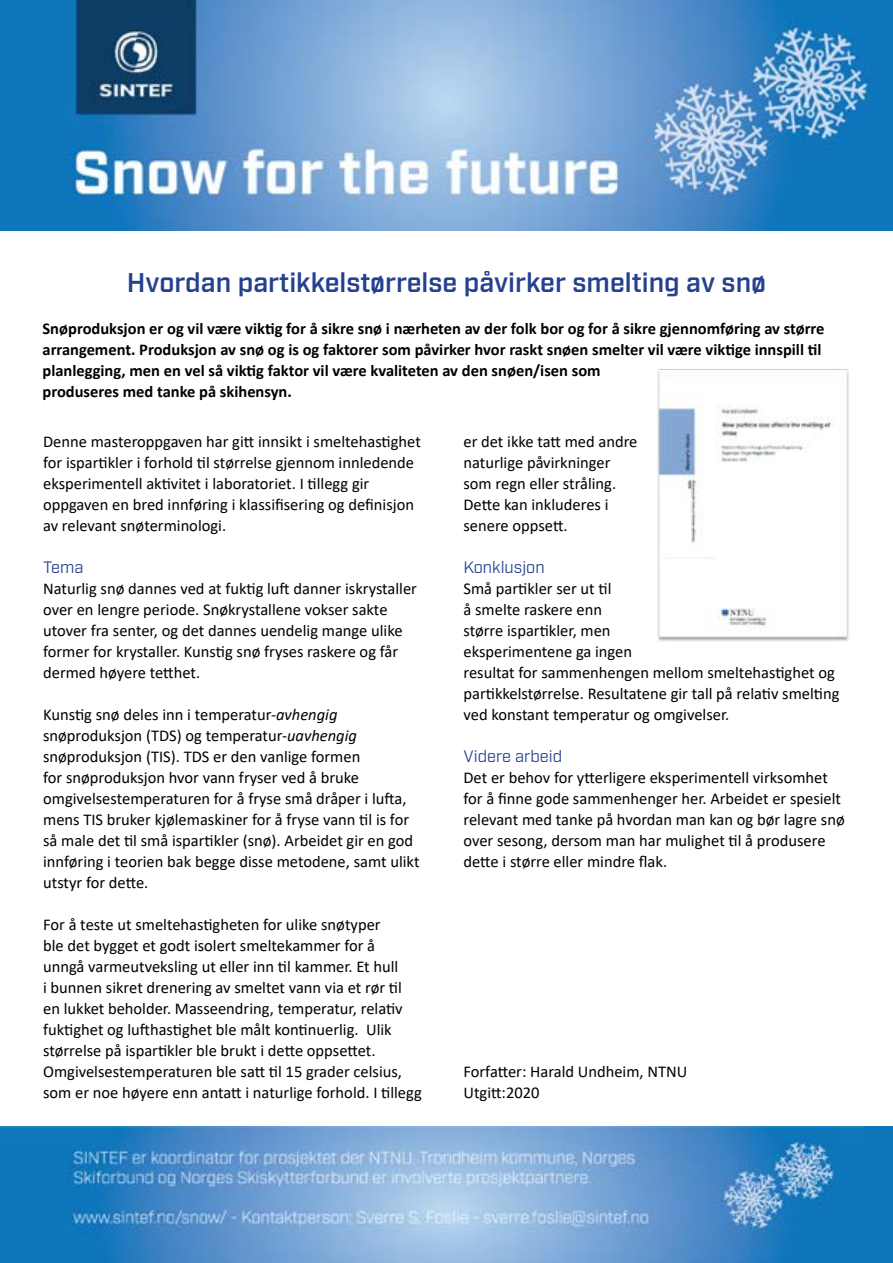
<style>
.page{position:relative;width:893px;height:1263px;background:#fff}
.page>*{position:absolute;margin:0;border:0;box-sizing:border-box;transform-origin:0 0}
.t1{font:600 27px "Industry";color:#25408f}
.t2{font:16.5px/21px "Calibri";color:#000}
.t3{font:700 16.5px/21px "Calibri";color:#000}
.t4{font:16.5px "Industry";color:#25408f}
.s1{font-style:italic}
</style>
<div class="page">
<img style="left:0;top:0;width:893px;height:230px">
<img style="left:0;top:1126px;width:864px;height:137px">
<div style="left:864px;top:1126px;width:29px;height:137px;background:#0e77bb"></div>
<img style="left:657px;top:369px;width:192px;height:273px">
<h1 class="t1" style="left:127px;top:266px;width:641px">Hvordan partikkelstørrelse påvirker smelting av snø</h1>
<p class="t3" style="left:43px;top:318px;width:784px">Snøproduksjon er og vil være viktig for å sikre snø i nærheten av der folk bor og for å sikre gjennomføring av større arrangement. Produksjon av snø og is og faktorer som påvirker hvor raskt snøen smelter vil være viktige innspill til planlegging, men en vel så viktig faktor vil være kvaliteten av den snøen/isen som<br>produseres med tanke på skihensyn.</p>
<p class="t2" style="left:43px;top:431px;width:379px">Denne masteroppgaven har gitt innsikt i smeltehastighet for ispartikler i forhold til størrelse gjennom innledende eksperimentell aktivitet i laboratoriet. I tillegg gir oppgaven en bred innføring i klassifisering og definisjon av relevant snøterminologi.</p>
<p class="t4" style="left:43px;top:558px;width:42px">Tema</p>
<p class="t2" style="left:43px;top:578px;width:375px">Naturlig snø dannes ved at fuktig luft danner iskrystaller over en lengre periode. Snøkrystallene vokser sakte utover fra senter, og det dannes uendelig mange ulike former for krystaller. Kunstig snø fryses raskere og får dermed høyere tetthet.</p>
<p class="t2" style="left:43px;top:704px;width:378px">Kunstig snø deles inn i temperatur-<span class="s1">avhengig </span>snøproduksjon (TDS) og temperatur-<span class="s1">uavhengig </span>snøproduksjon (TIS). TDS er den vanlige formen<br>for snøproduksjon hvor vann fryser ved å bruke omgivelsestemperaturen for å fryse små dråper i lufta, mens TIS bruker kjølemaskiner for å fryse vann til is for så male det til små ispartikler (snø). Arbeidet gir en god innføring i teorien bak begge disse metodene, samt ulikt utstyr for dette.</p>
<p class="t2" style="left:43px;top:914px;width:380px">For å teste ut smeltehastigheten for ulike snøtyper<br>ble det bygget et godt isolert smeltekammer for å<br>unngå varmeutveksling ut eller inn til kammer. Et hull<br>i bunnen sikret drenering av smeltet vann via et rør til en lukket beholder. Masseendring, temperatur, relativ fuktighet og lufthastighet ble målt kontinuerlig. Ulik størrelse på ispartikler ble brukt i dette oppsettet.<br>Omgivelsestemperaturen ble satt til 15 grader celsius, som er noe høyere enn antatt i naturlige forhold. I tillegg</p>
<p class="t2" style="left:463px;top:431px;width:175px">er det ikke tatt med andre naturlige påvirkninger som regn eller stråling.<br>Dette kan inkluderes i senere oppsett.</p>
<p class="t4" style="left:463px;top:558px;width:83px">Konklusjon</p>
<p class="t2" style="left:463px;top:578px;width:378px">Små partikler ser ut til<br>å smelte raskere enn<br>større ispartikler, men<br>eksperimentene ga ingen<br>resultat for sammenhengen mellom smeltehastighet og partikkelstørrelse. Resultatene gir tall på relativ smelting ved konstant temperatur og omgivelser.</p>
<p class="t4" style="left:463px;top:747px;width:100px">Videre arbeid</p>
<p class="t2" style="left:463px;top:767px;width:383px">Det er behov for ytterligere eksperimentell virksomhet for å finne gode sammenhenger her. Arbeidet er spesielt relevant med tanke på hvordan man kan og bør lagre snø over sesong, dersom man har mulighet til å produsere dette i større eller mindre flak.</p>
<p class="t2" style="left:463px;top:1061px;width:225px">Forfatter: Harald Undheim, NTNU<br>Utgitt:2020</p>
</div>
